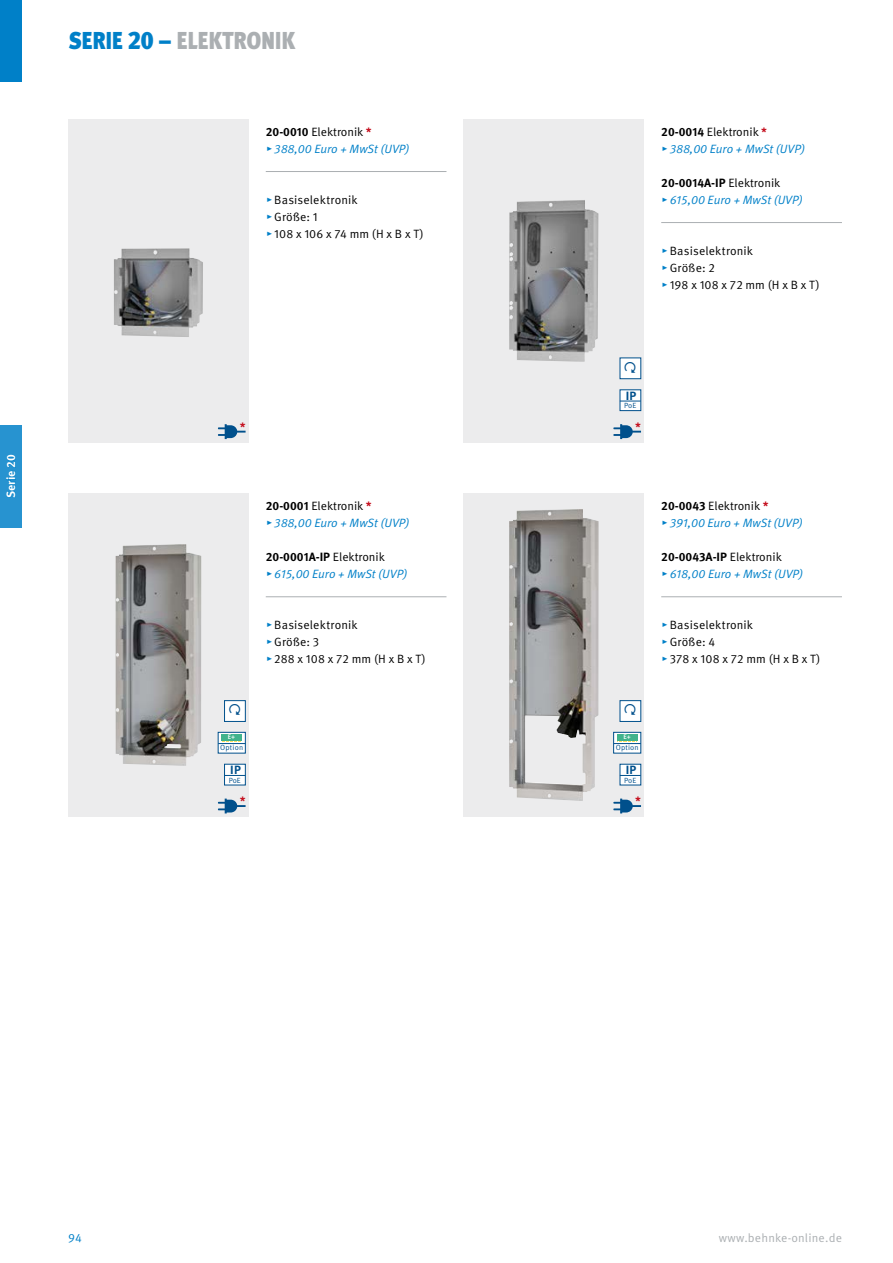
<style>
.page{position:relative;width:893px;height:1263px;background:#fff}
.page>*{position:absolute;margin:0;border:0;box-sizing:border-box;transform-origin:0 0}
.t1{font:900 30px "Meta Pro";letter-spacing:-.04em;color:#abafb2;scale:.8 1}
.t2{font:12px/17px "Meta Pro Norm";letter-spacing:.01em;color:#000}
.t3{font:12px "Meta Pro Norm Ita";color:#0080c8}
.t4{font:700 12px "Meta Pro";color:#000}
.t5{font:12px "Meta Pro Norm";letter-spacing:.015em;color:#abafb2}
.t6{font:700 12px "Meta Pro";color:#fff}
.t7{font:700 12px "Meta Pro";color:#00508c}
.t8{font:700 12px "Meta Pro";color:#c5101f}
.t9{font:12px "Meta Pro Norm";color:#0080c8}
.t10{font:7.5px "Meta Pro Norm";letter-spacing:.02em;color:#00508c}
.t11{font:500 6.6px "Meta Pro";color:#fff}
.s1{color:#0080c8}
.s2{font-size:25.2px;color:#0080c8}
.s3{font-family:"Meta Pro";font-weight:700}
.s4{font-family:"Meta Pro";font-weight:700;color:#c5101f}
.s5{font-family:"Meta Pro Norm Ita";color:#0080c8}
.s6{font-family:"Meta Pro Norm";font-weight:400}
</style>
<div class="page">
<div style="left:0;top:0;width:21px;height:82px;background:#0080c8"></div>
<div style="left:0;top:426px;width:21px;height:102px;background:#2793d0"></div>
<svg style="left:6px;top:454px;width:10px;height:44px"></svg>
<div style="left:68px;top:119px;width:181px;height:323px;background:#ececed"></div>
<div style="left:463px;top:119px;width:181px;height:323px;background:#ececed"></div>
<hr style="left:266px;top:171px;width:180px;height:1px;background:#abafb2">
<hr style="left:661px;top:222px;width:181px;height:1px;background:#abafb2">
<img style="left:509px;top:200px;width:89px;height:162px">
<div style="left:68px;top:493px;width:181px;height:323px;background:#ececed"></div>
<div style="left:463px;top:493px;width:181px;height:323px;background:#ececed"></div>
<hr style="left:266px;top:596px;width:180px;height:1px;background:#abafb2">
<hr style="left:661px;top:596px;width:181px;height:1px;background:#abafb2">
<img style="left:115px;top:544px;width:86px;height:222px">
<img style="left:114px;top:248px;width:89px;height:89px">
<img style="left:509px;top:509px;width:89px;height:292px">
<div style="left:620px;top:358px;width:21px;height:21px;background:#fff;border:1px solid #00508c"></div>
<div style="left:224px;top:700px;width:22px;height:22px;background:#fff;border:1px solid #00508c"></div>
<div style="left:620px;top:700px;width:21px;height:22px;background:#fff;border:1px solid #00508c"></div>
<div style="left:218px;top:732px;width:28px;height:21px;background:#fff;border:1px solid #00508c"></div>
<svg style="left:218px;top:741px;width:27px;height:3px"></svg>
<div style="left:221px;top:734px;width:21px;height:7px;background:#41b38c"></div>
<svg style="left:613px;top:732px;width:28px;height:21px"></svg>
<svg style="left:614px;top:741px;width:27px;height:3px"></svg>
<div style="left:617px;top:734px;width:20px;height:7px;background:#41b38c"></div>
<svg style="left:218px;top:424px;width:28px;height:15px"></svg>
<svg style="left:613px;top:424px;width:28px;height:15px"></svg>
<svg style="left:218px;top:798px;width:28px;height:15px"></svg>
<svg style="left:613px;top:798px;width:28px;height:15px"></svg>
<div style="left:620px;top:390px;width:21px;height:21px;background:#fff;border:1px solid #00508c"></div>
<svg style="left:620px;top:401px;width:21px;height:1px"></svg>
<div style="left:224px;top:764px;width:22px;height:21px;background:#fff;border:1px solid #00508c"></div>
<svg style="left:224px;top:775px;width:21px;height:1px"></svg>
<div style="left:620px;top:764px;width:21px;height:21px;background:#fff"></div>
<svg style="left:620px;top:775px;width:21px;height:1px"></svg>
<p class="t6" style="left:2px;top:498px;width:45px;rotate:-90deg">Serie 20</p>
<h1 class="t1" style="left:68px;top:14px;width:286px"><span class="s1">Serie</span> <span class="s2">20 –</span> Elektronik</h1>
<p class="t2" style="left:266px;top:123px;width:107px"><span class="s3">20-0010</span> Elektronik <span class="s4">*</span></p>
<p class="t3" style="left:266px;top:140px;width:145px">▸ 388,00 Euro + MwSt (UVP)</p>
<p class="t2" style="left:266px;top:191px;width:159px"><span class="s5">▸</span> Basiselektronik<br><span class="s5">▸</span> Größe: 1<br><span class="s5">▸</span> 108 x 106 x 74 mm (H x B x T)</p>
<p class="t2" style="left:661px;top:123px;width:107px"><span class="s3">20-0014</span> Elektronik <span class="s4">*</span></p>
<p class="t3" style="left:661px;top:140px;width:145px">▸ 388,00 Euro + MwSt (UVP)</p>
<p class="t4" style="left:661px;top:174px;width:121px">20-0014A-IP <span class="s6">Elektronik</span></p>
<p class="t3" style="left:661px;top:191px;width:143px">▸ 615,00 Euro + MwSt (UVP)</p>
<p class="t2" style="left:661px;top:242px;width:160px"><span class="s5">▸</span> Basiselektronik<br><span class="s5">▸</span> Größe: 2<br><span class="s5">▸</span> 198 x 108 x 72 mm (H x B x T)</p>
<p class="t7" style="left:626px;top:386px;width:12px">IP</p>
<p class="t10" style="left:624px;top:400px;width:14px">PoE</p>
<p class="t8" style="left:240px;top:417px;width:7px">*</p>
<p class="t8" style="left:635px;top:417px;width:7px">*</p>
<p class="t2" style="left:266px;top:497px;width:107px"><span class="s3">20-0001</span> Elektronik <span class="s4">*</span></p>
<p class="t3" style="left:266px;top:514px;width:145px">▸ 388,00 Euro + MwSt (UVP)</p>
<p class="t4" style="left:266px;top:548px;width:121px">20-0001A-IP <span class="s6">Elektronik</span></p>
<p class="t3" style="left:266px;top:565px;width:143px">▸ 615,00 Euro + MwSt (UVP)</p>
<p class="t2" style="left:266px;top:616px;width:162px"><span class="s5">▸</span> Basiselektronik<br><span class="s5">▸</span> Größe: 3<br><span class="s5">▸</span> 288 x 108 x 72 mm (H x B x T)</p>
<p class="t2" style="left:661px;top:497px;width:109px"><span class="s3">20-0043</span> Elektronik <span class="s4">*</span></p>
<p class="t3" style="left:661px;top:514px;width:143px">▸ 391,00 Euro + MwSt (UVP)</p>
<p class="t4" style="left:661px;top:548px;width:122px">20-0043A-IP <span class="s6">Elektronik</span></p>
<p class="t3" style="left:661px;top:565px;width:144px">▸ 618,00 Euro + MwSt (UVP)</p>
<p class="t2" style="left:661px;top:616px;width:161px"><span class="s5">▸</span> Basiselektronik<br><span class="s5">▸</span> Größe: 4<br><span class="s5">▸</span> 378 x 108 x 72 mm (H x B x T)</p>
<p class="t11" style="left:228px;top:732px;width:9px">E+</p>
<p class="t11" style="left:623px;top:732px;width:9px">E+</p>
<p class="t10" style="left:220px;top:742px;width:25px">Option</p>
<p class="t10" style="left:616px;top:742px;width:25px">Option</p>
<p class="t7" style="left:230px;top:760px;width:12px">IP</p>
<p class="t10" style="left:229px;top:774px;width:14px">PoE</p>
<p class="t7" style="left:626px;top:760px;width:12px">IP</p>
<p class="t10" style="left:624px;top:774px;width:14px">PoE</p>
<p class="t8" style="left:240px;top:791px;width:7px">*</p>
<p class="t8" style="left:635px;top:791px;width:7px">*</p>
<p class="t9" style="left:68px;top:1228px;width:15px">94</p>
<p class="t5" style="left:719px;top:1228px;width:124px">www.behnke-online.de</p>
</div>
